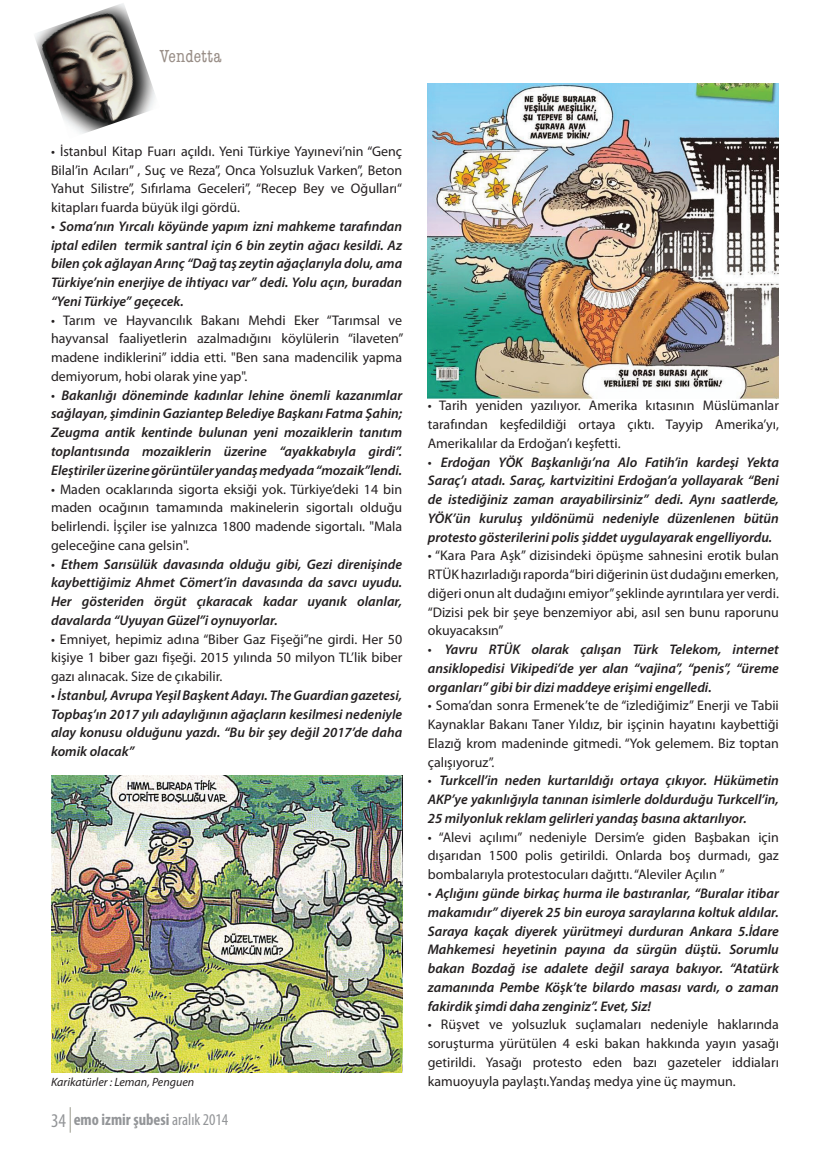
<style>
.page{position:relative;width:830px;height:1170px;background:#fff}
.page>*{position:absolute;margin:0;border:0;box-sizing:border-box;transform-origin:0 0}
.t1{font:condensed 18px "American Typewriter";letter-spacing:.01em;color:#988d86}
.t2{font:700 condensed 16.5px "Myriad Pro";color:#939598}
.t3{font:italic 600 13.95px/18.8px "Myriad Pro";color:#231f20;text-align:justify}
.t4{font:13.95px/18.8px "Myriad Pro";color:#231f20;text-align:justify}
.t5{font:italic 12px "Myriad Pro";color:#231f20}
.s1{font-weight:400;font-style:normal}
.s2{font-weight:400;font-size:19.5px}
.s3{font-weight:400}
</style>
<div class="page">
<svg style="left:70px;top:1107px;width:1px;height:25px"></svg>
<img style="left:35px;top:3px;width:120px;height:131px">
<img style="left:427px;top:84px;width:351px;height:314px">
<img style="left:51px;top:775px;width:351px;height:297px">
<p class="t1" style="left:160px;top:42px;width:63px">Vendetta</p>
<p class="t4" style="left:51px;top:141px;width:352px">• İstanbul Kitap Fuarı açıldı. Yeni Türkiye Yayınevi’nin “Genç Bilal’in Acıları” , Suç ve Reza”, Onca Yolsuzluk Varken”, Beton Yahut Silistre”, Sıfırlama Geceleri”, “Recep Bey ve Oğulları“ kitapları fuarda büyük ilgi gördü.</p>
<p class="t3" style="left:51px;top:216px;width:352px"><span class="s1">•</span> Soma’nın Yırcalı köyünde yapım izni mahkeme tarafından iptal edilen termik santral için 6 bin zeytin ağacı kesildi. Az bilen çok ağlayan Arınç “Dağ taş zeytin ağaçlarıyla dolu, ama Türkiye’nin enerjiye de ihtiyacı var” dedi. Yolu açın, buradan “Yeni Türkiye” geçecek.</p>
<p class="t4" style="left:51px;top:310px;width:353px">• Tarım ve Hayvancılık Bakanı Mehdi Eker “Tarımsal ve hayvansal faaliyetlerin azalmadığını köylülerin “ilaveten” madene indiklerini” iddia etti. "Ben sana madencilik yapma demiyorum, hobi olarak yine yap".</p>
<p class="t3" style="left:51px;top:385px;width:352px"><span class="s1">•</span> Bakanlığı döneminde kadınlar lehine önemli kazanımlar sağlayan, şimdinin Gaziantep Belediye Başkanı Fatma Şahin; Zeugma antik kentinde bulunan yeni mozaiklerin tanıtım toplantısında mozaiklerin üzerine “ayakkabıyla girdi”.<br>Eleştiriler üzerine görüntüler yandaş medyada “mozaik”lendi.</p>
<p class="t4" style="left:51px;top:479px;width:352px">• Maden ocaklarında sigorta eksiği yok. Türkiye’deki 14 bin maden ocağının tamamında makinelerin sigortalı olduğu belirlendi. İşçiler ise yalnızca 1800 madende sigortalı. "Mala geleceğine cana gelsin".</p>
<p class="t3" style="left:51px;top:554px;width:352px"><span class="s1">•</span> Ethem Sarısülük davasında olduğu gibi, Gezi direnişinde kaybettiğimiz Ahmet Cömert’in davasında da savcı uyudu.<br>Her gösteriden örgüt çıkaracak kadar uyanık olanlar, davalarda “Uyuyan Güzel”i oynuyorlar.</p>
<p class="t4" style="left:51px;top:629px;width:352px">• Emniyet, hepimiz adına “Biber Gaz Fişeği”ne girdi. Her 50 kişiye 1 biber gazı fişeği. 2015 yılında 50 milyon TL’lik biber gazı alınacak. Size de çıkabilir.</p>
<p class="t3" style="left:51px;top:685px;width:352px"><span class="s1">•</span> İstanbul, Avrupa Yeşil Başkent Adayı. The Guardian gazetesi, Topbaş’ın 2017 yılı adaylığının ağaçların kesilmesi nedeniyle alay konusu olduğunu yazdı. “Bu bir şey değil 2017’de daha komik olacak”</p>
<p class="t4" style="left:427px;top:396px;width:352px">• Tarih yeniden yazılıyor. Amerika kıtasının Müslümanlar tarafından keşfedildiği ortaya çıktı. Tayyip Amerika’yı, Amerikalılar da Erdoğan’ı keşfetti.</p>
<p class="t3" style="left:427px;top:452px;width:352px"><span class="s1">•</span> Erdoğan YÖK Başkanlığı’na Alo Fatih’in kardeşi Yekta Saraç’ı atadı. Saraç, kartvizitini Erdoğan’a yollayarak “Beni de istediğiniz zaman arayabilirsiniz” dedi. Aynı saatlerde, YÖK’ün kuruluş yıldönümü nedeniyle düzenlenen bütün protesto gösterilerini polis şiddet uygulayarak engelliyordu.</p>
<p class="t4" style="left:427px;top:546px;width:352px">• “Kara Para Aşk” dizisindeki öpüşme sahnesini erotik bulan RTÜK hazırladığı raporda “biri diğerinin üst dudağını emerken, diğeri onun alt dudağını emiyor” şeklinde ayrıntılara yer verdi. “Dizisi pek bir şeye benzemiyor abi, asıl sen bunu raporunu okuyacaksın”</p>
<p class="t3" style="left:427px;top:639px;width:352px"><span class="s1">•</span> Yavru RTÜK olarak çalışan Türk Telekom, internet ansiklopedisi Vikipedi’de yer alan “vajina”, “penis”, “üreme organları” gibi bir dizi maddeye erişimi engelledi.</p>
<p class="t4" style="left:427px;top:696px;width:352px">• Soma’dan sonra Ermenek’te de “izlediğimiz” Enerji ve Tabii Kaynaklar Bakanı Taner Yıldız, bir işçinin hayatını kaybettiği Elazığ krom madeninde gitmedi. “Yok gelemem. Biz toptan çalışıyoruz”.</p>
<p class="t3" style="left:427px;top:771px;width:352px"><span class="s1">•</span> Turkcell’in neden kurtarıldığı ortaya çıkıyor. Hükümetin AKP’ye yakınlığıyla tanınan isimlerle doldurduğu Turkcell’in, 25 milyonluk reklam gelirleri yandaş basına aktarılıyor.</p>
<p class="t4" style="left:427px;top:827px;width:352px">• “Alevi açılımı” nedeniyle Dersim’e giden Başbakan için dışarıdan 1500 polis getirildi. Onlarda boş durmadı, gaz bombalarıyla protestocuları dağıttı. “Aleviler Açılın ”</p>
<p class="t3" style="left:427px;top:883px;width:352px"><span class="s1">•</span> Açlığını günde birkaç hurma ile bastıranlar, “Buralar itibar makamıdır” diyerek 25 bin euroya saraylarına koltuk aldılar.<br>Saraya kaçak diyerek yürütmeyi durduran Ankara 5.İdare Mahkemesi heyetinin payına da sürgün düştü. Sorumlu bakan Bozdağ ise adalete değil saraya bakıyor. “Atatürk zamanında Pembe Köşk’te bilardo masası vardı, o zaman fakirdik şimdi daha zenginiz”. Evet, Siz!</p>
<p class="t4" style="left:427px;top:1014px;width:352px">• Rüşvet ve yolsuzluk suçlamaları nedeniyle haklarında soruşturma yürütülen 4 eski bakan hakkında yayın yasağı getirildi. Yasağı protesto eden bazı gazeteler iddiaları</p>
<p class="t5" style="left:51px;top:1074px;width:145px">Karikatürler : Leman, Penguen</p>
<p class="t4" style="left:427px;top:1071px;width:309px">kamuoyuyla paylaştı.Yandaş medya yine üç maymun.</p>
<p class="t2" style="left:51px;top:1109px;width:179px"><span class="s2">34</span> emo izmir şubesi <span class="s3">aralık 2014</span></p>
</div>
